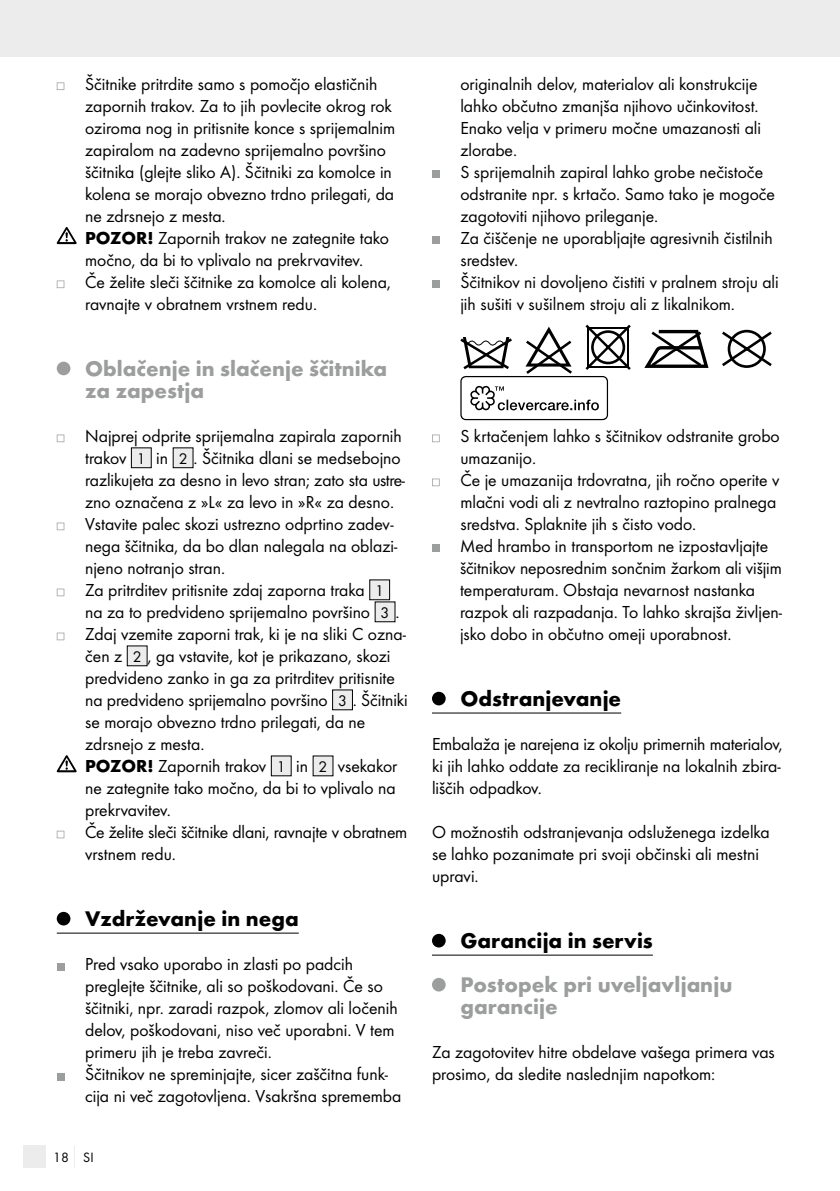
<style>
.page{position:relative;width:840px;height:1191px;background:#fff}
.page>*{position:absolute;margin:0;border:0;box-sizing:border-box;transform-origin:0 0}
.t1{font:700 22px/22px "Futura";color:#9c9d9d}
.t2{font:700 22px "Futura";color:#000}
.t3{font:18px/22px "Futura Boo";color:#000}
.t4{font:14px "Futura Boo";color:#000}
.s1{font-family:"Futura";font-weight:700}
.s2{font-size:16px}
</style>
<div class="page">
<div style="left:0;top:0;width:839px;height:57px;background:#ececec"></div>
<div style="left:23px;top:1145px;width:22px;height:23px;background:#ececec"></div>
<svg style="left:74px;top:1146px;width:1px;height:22px"></svg>
<hr style="left:57px;top:932px;width:241px;height:1px;background:#000">
<svg style="left:57px;top:82px;width:7px;height:8px"></svg>
<svg style="left:57px;top:227px;width:20px;height:17px"></svg>
<svg style="left:57px;top:280px;width:7px;height:8px"></svg>
<div style="left:57px;top:362px;width:13px;height:13px;background:#9c9d9d;border-radius:50%"></div>
<svg style="left:57px;top:434px;width:7px;height:8px"></svg>
<div style="left:131px;top:448px;width:20px;height:20px;background:#ececec"></div>
<div style="left:131px;top:447px;width:21px;height:21px;border:1px solid #000"></div>
<div style="left:173px;top:448px;width:20px;height:20px;background:#ececec"></div>
<svg style="left:57px;top:522px;width:7px;height:8px"></svg>
<svg style="left:57px;top:588px;width:7px;height:8px"></svg>
<div style="left:369px;top:580px;width:20px;height:20px;background:#ececec"></div>
<div style="left:369px;top:579px;width:21px;height:21px;border:1px solid #000"></div>
<div style="left:375px;top:602px;width:20px;height:20px;background:#ececec"></div>
<svg style="left:57px;top:632px;width:7px;height:8px"></svg>
<div style="left:127px;top:646px;width:20px;height:20px;background:#ececec"></div>
<div style="left:332px;top:690px;width:20px;height:20px;background:#ececec"></div>
<div style="left:332px;top:689px;width:21px;height:21px;border:1px solid #000"></div>
<svg style="left:57px;top:755px;width:20px;height:17px"></svg>
<div style="left:271px;top:756px;width:20px;height:20px;background:#ececec"></div>
<div style="left:313px;top:756px;width:20px;height:20px;background:#ececec"></div>
<svg style="left:57px;top:830px;width:7px;height:8px"></svg>
<div style="left:57px;top:912px;width:13px;height:13px;background:#000;border-radius:50%"></div>
<div style="left:57px;top:962px;width:7px;height:8px;background:#9c9d9d"></div>
<div style="left:57px;top:1072px;width:7px;height:8px;background:#9c9d9d"></div>
<hr style="left:432px;top:712px;width:189px;height:1px;background:#000">
<hr style="left:432px;top:954px;width:220px;height:1px;background:#000">
<div style="left:432px;top:170px;width:7px;height:8px;background:#9c9d9d"></div>
<div style="left:432px;top:236px;width:7px;height:8px;background:#9c9d9d"></div>
<div style="left:432px;top:280px;width:7px;height:8px;background:#9c9d9d"></div>
<svg style="left:644px;top:329px;width:65px;height:39px"></svg>
<svg style="left:722px;top:329px;width:50px;height:39px"></svg>
<svg style="left:460px;top:324px;width:171px;height:96px"></svg>
<svg style="left:432px;top:434px;width:7px;height:8px"></svg>
<svg style="left:432px;top:478px;width:7px;height:8px"></svg>
<div style="left:432px;top:544px;width:7px;height:8px;background:#9c9d9d"></div>
<div style="left:432px;top:692px;width:13px;height:13px;background:#000;border-radius:50%"></div>
<div style="left:432px;top:934px;width:13px;height:13px;background:#000;border-radius:50%"></div>
<div style="left:432px;top:978px;width:13px;height:13px;background:#9c9d9d;border-radius:50%"></div>
<p class="t3" style="left:85px;top:73px;width:311px">Ščitnike pritrdite samo s pomočjo elastičnih zapornih trakov. Za to jih povlecite okrog rok oziroma nog in pritisnite konce s sprijemalnim zapiralom na zadevno sprijemalno površino ščitnika (glejte sliko A). Ščitniki za komolce in kolena se morajo obvezno trdno prilegati, da ne zdrsnejo z mesta.<br><span class="s1">POZOR!</span> Zapornih trakov ne zategnite tako močno, da bi to vplivalo na prekrvavitev.<br>Če želite sleči ščitnike za komolce ali kolena, ravnajte v obratnem vrstnem redu.</p>
<p class="t1" style="left:85px;top:357px;width:303px">Oblačenje in slačenje ščitnika za zapestja</p>
<p class="t3" style="left:85px;top:425px;width:324px">Najprej odprite sprijemalna zapirala zapornih trakov <span class="s2">1</span> in <span class="s2">2</span> . Ščitnika dlani se medsebojno razlikujeta za desno in levo stran; zato sta ustre&shy;zno označena z »L« za levo in »R« za desno.<br>Vstavite palec skozi ustrezno odprtino zadev&shy;nega ščitnika, da bo dlan nalegala na oblazi&shy;njeno notranjo stran.<br>Za pritrditev pritisnite zdaj zaporna traka <span class="s2">1<br></span>na za to predvideno sprijemalno površino <span class="s2">3</span> .<br>Zdaj vzemite zaporni trak, ki je na sliki C ozna&shy;čen z <span class="s2">2</span> , ga vstavite, kot je prikazano, skozi predvideno zanko in ga za pritrditev pritisnite na predvideno sprijemalno površino <span class="s2">3</span> . Ščitniki se morajo obvezno trdno prilegati, da ne zdrsnejo z mesta.<br><span class="s1">POZOR!</span> Zapornih trakov <span class="s2">1</span> in <span class="s2">2</span> vsekakor ne zategnite tako močno, da bi to vplivalo na prekrvavitev.<br>Če želite sleči ščitnike dlani, ravnajte v obratnem vrstnem redu.</p>
<p class="t2" style="left:85px;top:905px;width:215px">Vzdrževanje in nega</p>
<p class="t3" style="left:85px;top:953px;width:317px">Pred vsako uporabo in zlasti po padcih preglejte ščitnike, ali so poškodovani. Če so ščitniki, npr. zaradi razpok, zlomov ali ločenih delov, poškodovani, niso več uporabni. V tem primeru jih je treba zavreči.<br>Ščitnikov ne spreminjajte, sicer zaščitna funk&shy;cija ni več zagotovljena. Vsakršna sprememba</p>
<p class="t4" style="left:53px;top:1149px;width:42px">18 SI</p>
<p class="t3" style="left:460px;top:73px;width:320px">originalnih delov, materialov ali konstrukcije lahko občutno zmanjša njihovo učinkovitost.<br>Enako velja v primeru močne umazanosti ali zlorabe.<br>S sprijemalnih zapiral lahko grobe nečistoče odstranite npr. s krtačo. Samo tako je mogoče zagotoviti njihovo prileganje.<br>Za čiščenje ne uporabljajte agresivnih čistilnih sredstev.<br>Ščitnikov ni dovoljeno čistiti v pralnem stroju ali jih sušiti v sušilnem stroju ali z likalnikom.</p>
<p class="t3" style="left:460px;top:425px;width:323px">S krtačenjem lahko s ščitnikov odstranite grobo umazanijo.<br>Če je umazanija trdovratna, jih ročno operite v mlačni vodi ali z nevtralno raztopino pralnega sredstva. Splaknite jih s čisto vodo.<br>Med hrambo in transportom ne izpostavljajte ščitnikov neposrednim sončnim žarkom ali višjim temperaturam. Obstaja nevarnost nastanka razpok ali razpadanja. To lahko skrajša življen&shy;jsko dobo in občutno omeji uporabnost.</p>
<p class="t2" style="left:460px;top:685px;width:162px">Odstranjevanje</p>
<p class="t3" style="left:432px;top:733px;width:352px;text-align:justify">Embalaža je narejena iz okolju primernih materialov, ki jih lahko oddate za recikliranje na lokalnih zbira&shy;liščih odpadkov.</p>
<p class="t3" style="left:432px;top:821px;width:339px">O možnostih odstranjevanja odsluženega izdelka se lahko pozanimate pri svoji občinski ali mestni upravi.</p>
<p class="t2" style="left:460px;top:927px;width:194px">Garancija in servis</p>
<p class="t1" style="left:460px;top:973px;width:273px">Postopek pri uveljavljanju garancije</p>
<p class="t3" style="left:432px;top:1041px;width:344px">Za zagotovitev hitre obdelave vašega primera vas prosimo, da sledite naslednjim napotkom:</p>
</div>
